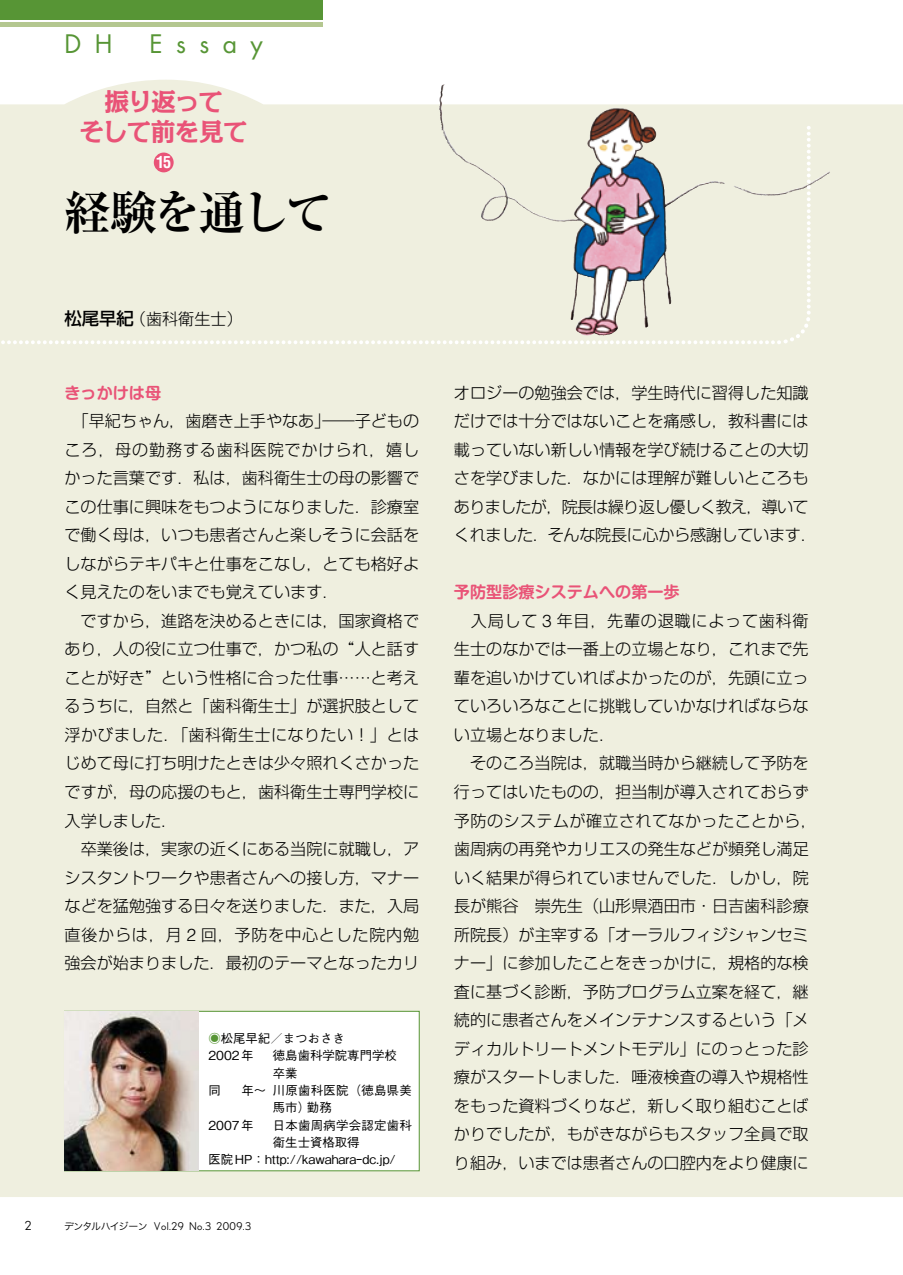
<style>
.page{position:relative;width:903px;height:1275px;background:#fff}
.page>*{position:absolute;margin:0;border:0;box-sizing:border-box;transform-origin:0 0}
.t1{font:700 47.07px "Ryumin Pr 6";letter-spacing:-.065em;color:#000}
.t2{font:700 24.85px/29.8px "Kakumin Pro";letter-spacing:-.04em;color:#e95377;text-align:center}
.t3{font:24.85px "Futura Std";letter-spacing:.54em;color:#579535}
.t4{font:300 16.1px/28.5px "Shin Go Pr 6";color:#000;text-align:justify}
.t5{font:700 16.1px "Shin M Go Pro De";color:#e95377}
.t6{font:700 condensed 16.1px "Helvetica LT Std";color:#fff}
.t7{font:500 12.42px/17.3px "Gothic BBB Pr 6";color:#000}
.t8{font:500 12.42px "Gothic BBB Pr 6";letter-spacing:.02em;color:#000}
.t9{font:12.42px "Nobel";color:#000}
.t10{font:10.67px "Nobel";letter-spacing:.04em;color:#000}
.s1{font-weight:500;font-size:17.32px}
.s2{font-family:"Ryumin Pr 6";font-weight:500}
.s3{font-family:"Helvetica LT Std";font-size:17.32px}
.s4{color:#579535}
.s5{font-family:"Hira Kaku Pro W3";font-size:9.97px}
</style>
<div class="page">
<div style="left:0;top:80px;width:903px;height:1117px;background:#efefdf"></div>
<div style="left:0;top:0;width:322px;height:20px;background:#579535"></div>
<div style="left:0;top:22px;width:322px;height:5px;background:#b4c790"></div>
<img style="left:439px;top:84px;width:6px;height:40px">
<svg style="left:0;top:124px;width:813px;height:222px;background:#e7e6d9"></svg>
<div style="left:64px;top:1011px;width:356px;height:160px;background:#fff;border:1px solid #579535"></div>
<img style="left:65px;top:1012px;width:134px;height:158px">
<h2 class="t3" style="left:64px;top:28px;width:49px">D H</h2>
<h2 class="t3" style="left:149px;top:28px;width:115px">Essay</h2>
<h2 class="t2" style="left:80px;top:84px;width:170px">振り返って<br>そして前を見て</h2>
<p class="t6" style="left:156px;top:152px;width:17px">15</p>
<h1 class="t1" style="left:64px;top:175px;width:270px">経験を通して</h1>
<p class="t4" style="left:64px;top:303px;width:180px"><span class="s1">松尾早紀</span>（歯科衛生士）</p>
<p class="t5" style="left:64px;top:379px;width:98px">きっかけは母</p>
<p class="t4" style="left:64px;top:405px;width:356px;text-indent:8px">「早紀ちゃん，歯磨き上手やなあ」―子どものころ，母の勤務する歯科医院でかけられ，嬉しかった言葉です．私は，歯科衛生士の母の影響でこの仕事に興味をもつようになりました．診療室で働く母は，いつも患者さんと楽しそうに会話をしながらテキパキと仕事をこなし，とても格好よく見えたのをいまでも覚えています．</p>
<p class="t4" style="left:64px;top:605px;width:356px;text-indent:16px">ですから，進路を決めるときには，国家資格であり，人の役に立つ仕事で，かつ私の<span class="s2">“</span>人と話すことが好き<span class="s2">”</span>という性格に合った仕事……と考えるうちに，自然と「歯科衛生士」が選択肢として浮かびました．「歯科衛生士になりたい！」とはじめて母に打ち明けたときは少々照れくさかったですが，母の応援のもと，歯科衛生士専門学校に入学しました．</p>
<p class="t4" style="left:64px;top:833px;width:356px;text-indent:16px">卒業後は，実家の近くにある当院に就職し，アシスタントワークや患者さんへの接し方，マナーなどを猛勉強する日々を送りました．また，入局直後からは，月 <span class="s3">2</span> 回，予防を中心とした院内勉強会が始まりました．最初のテーマとなったカリ</p>
<p class="t7" style="left:208px;top:1029px;width:138px"><span class="s4">◉</span>松尾早紀／まつおさき<br>2002年</p>
<p class="t7" style="left:273px;top:1046px;width:126px">徳島歯科学院専門学校</p>
<p class="t7" style="left:273px;top:1063px;width:26px">卒業</p>
<p class="t8" style="left:208px;top:1080px;width:205px">同　 年〜 川原歯科医院（徳島県美</p>
<p class="t7" style="left:273px;top:1098px;width:60px">馬市）勤務</p>
<p class="t7" style="left:208px;top:1115px;width:47px">2007年</p>
<p class="t8" style="left:273px;top:1115px;width:140px">日本歯周病学会認定歯科</p>
<p class="t7" style="left:273px;top:1133px;width:88px">衛生士資格取得</p>
<p class="t7" style="left:208px;top:1150px;width:189px">医院HP：http:／／kawahara—dc.jp／</p>
<p class="t9" style="left:25px;top:1219px;width:8px">2</p>
<p class="t10" style="left:64px;top:1220px;width:189px"><span class="s5">デンタルハイジーン</span> Vol.29 No.3 2009.3</p>
<p class="t4" style="left:454px;top:377px;width:364px;text-align:left">オロジーの勉強会では，学生時代に習得した知識だけでは十分ではないことを痛感し，教科書には載っていない新しい情報を学び続けることの大切さを学びました．なかには理解が難しいところもありましたが，院長は繰り返し優しく教え，導いてくれました．そんな院長に心から感謝しています．</p>
<p class="t5" style="left:454px;top:579px;width:227px">予防型診療システムへの第一歩</p>
<p class="t4" style="left:454px;top:605px;width:356px;text-indent:17px">入局して <span class="s3">3</span> 年目，先輩の退職によって歯科衛生士のなかでは一番上の立場となり，これまで先輩を追いかけていればよかったのが，先頭に立っていろいろなことに挑戦していかなければならない立場となりました．</p>
<p class="t4" style="left:454px;top:748px;width:364px;text-align:center">そのころ当院は，就職当時から継続して予防を<br>行ってはいたものの，担当制が導入されておらず予防のシステムが確立されてなかったことから，歯周病の再発やカリエスの発生などが頻発し満足いく結果が得られていませんでした．しかし，院長が熊谷 崇先生（山形県酒田市・日吉歯科診療所院長）が主宰する「オーラルフィジシャンセミナー」に参加したことをきっかけに，規格的な検査に基づく診断，予防プログラム立案を経て，継続的に患者さんをメインテナンスするという「メディカルトリートメントモデル」にのっとった診療がスタートしました．唾液検査の導入や規格性をもった資料づくりなど，新しく取り組むことばかりでしたが，もがきながらもスタッフ全員で取り組み，いまでは患者さんの口腔内をより健康に</p>
</div>
